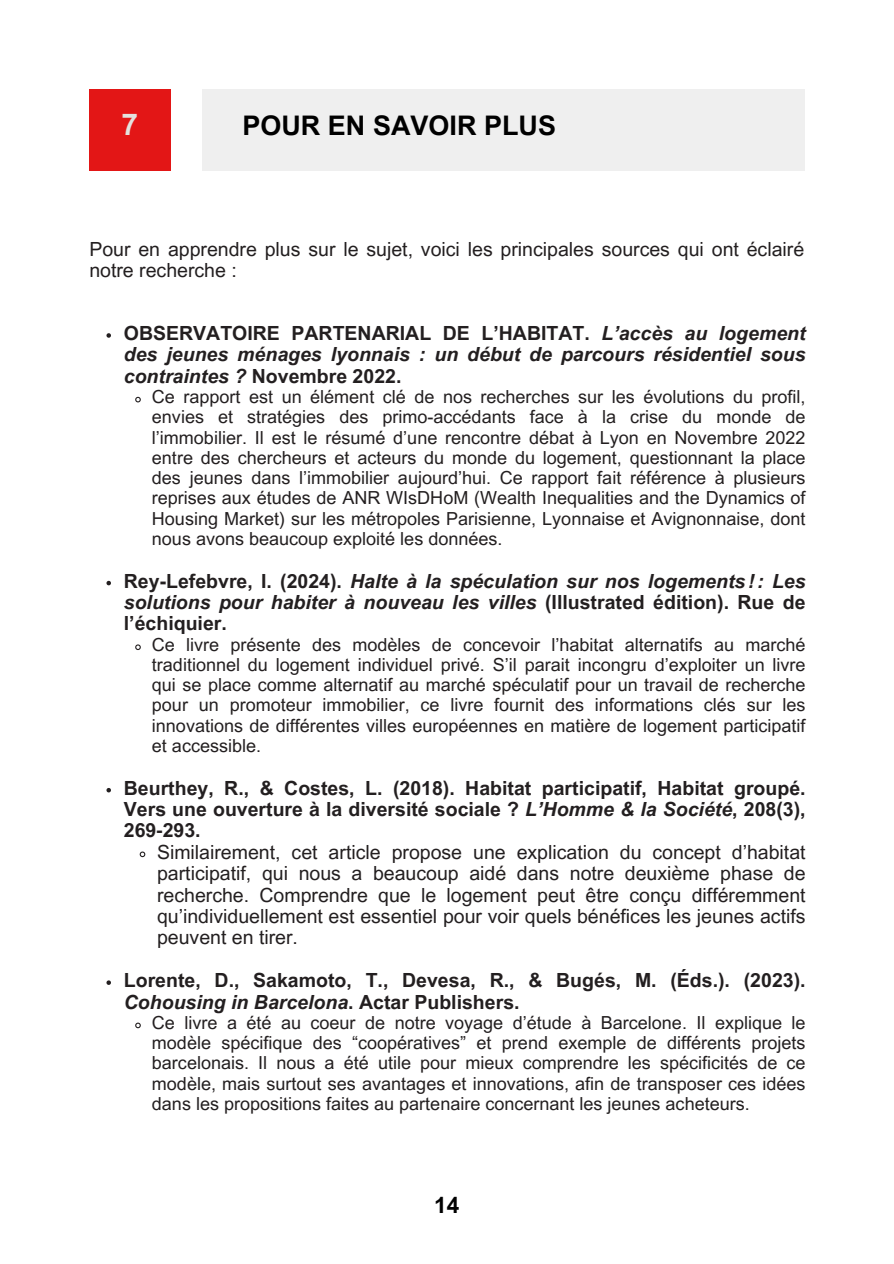
<style>
.page{position:relative;width:894px;height:1264px;background:#fff}
.page>*{position:absolute;margin:0;border:0;box-sizing:border-box;transform-origin:0 0}
.t1{font:700 30px "Arial MT Pro";color:#e4e2de}
.t2{font:700 27px "Arial MT Pro";color:#000}
.t3{font:700 22.5px "Arial MT Pro";color:#000}
.t4{font:19.5px/21.3px "Arial MT Pro";color:#231f20;text-align:justify}
.t5{font:italic 700 19.5px/21.3px "Arial MT Pro";color:#231f20;text-align:justify}
.t6{font:700 19.5px/21.3px "Arial MT Pro";color:#231f20;text-align:justify}
.t7{font:18px/20.2px "Arial MT Pro";color:#231f20;text-align:justify}
.s1{font-style:normal}
.s2{font-style:italic}
.s3{font-family:"Noto Sans"}
</style>
<div class="page">
<svg style="left:106px;top:333px;width:5px;height:5px"></svg>
<svg style="left:135px;top:396px;width:6px;height:7px"></svg>
<svg style="left:106px;top:581px;width:5px;height:4px"></svg>
<svg style="left:135px;top:644px;width:6px;height:6px"></svg>
<svg style="left:106px;top:788px;width:5px;height:4px"></svg>
<svg style="left:139px;top:851px;width:7px;height:7px"></svg>
<svg style="left:106px;top:980px;width:5px;height:4px"></svg>
<svg style="left:135px;top:1022px;width:6px;height:7px"></svg>
<div style="left:89px;top:89px;width:81px;height:81px;background:#e31616"></div>
<div style="left:202px;top:89px;width:602px;height:81px;background:#efefef"></div>
<h1 class="t1" style="left:121px;top:114px;width:18px">7</h1>
<h2 class="t2" style="left:242px;top:116px;width:315px">POUR EN SAVOIR PLUS</h2>
<p class="t4" style="left:89px;top:241px;width:716px">Pour en apprendre plus sur le sujet, voici les principales sources qui ont éclairé notre recherche :</p>
<p class="t5" style="left:124px;top:325px;width:683px"><span class="s1">OBSERVATOIRE PARTENARIAL DE L’HABITAT.</span> L’accès au logement des jeunes ménages lyonnais : un début de parcours résidentiel sous contraintes ? <span class="s1">Novembre 2022.</span></p>
<p class="t7" style="left:152px;top:389px;width:655px">Ce rapport est un élément clé de nos recherches sur les évolutions du profil, envies et stratégies des primo-accédants face à la crise du monde de l’immobilier. Il est le résumé d’une rencontre débat à Lyon en Novembre 2022 entre des chercheurs et acteurs du monde du logement, questionnant la place des jeunes dans l’immobilier aujourd’hui. Ce rapport fait référence à plusieurs reprises aux études de ANR WIsDHoM (Wealth Inequalities and the Dynamics of Housing Market) sur les métropoles Parisienne, Lyonnaise et Avignonnaise, dont nous avons beaucoup exploité les données.</p>
<p class="t5" style="left:124px;top:572px;width:683px"><span class="s1">Rey-Lefebvre, I. (2024).</span> Halte à la spéculation sur nos logements!: Les solutions pour habiter à nouveau les villes <span class="s1">(Illustrated édition). Rue de l’échiquier.</span></p>
<p class="t7" style="left:152px;top:636px;width:655px">Ce livre présente des modèles de concevoir l’habitat alternatifs au marché traditionnel du logement individuel privé. S’il parait incongru d’exploiter un livre qui se place comme alternatif au marché spéculatif pour un travail de recherche pour un promoteur immobilier, ce livre fournit des informations clés sur les innovations de différentes villes européennes en matière de logement participatif et accessible.</p>
<p class="t6" style="left:124px;top:779px;width:683px">Beurthey, R., &amp; Costes, L. (2018). Habitat participatif, Habitat groupé.<br>Vers une ouverture à la diversité sociale ? <span class="s2">L’Homme &amp; la Société</span>, 208(3), 269<span class="s3">‑</span>293.</p>
<p class="t4" style="left:157px;top:843px;width:650px">Similairement, cet article propose une explication du concept d’habitat participatif, qui nous a beaucoup aidé dans notre deuxième phase de recherche. Comprendre que le logement peut être conçu différemment qu’individuellement est essentiel pour voir quels bénéfices les jeunes actifs peuvent en tirer.</p>
<p class="t6" style="left:124px;top:972px;width:683px">Lorente, D., Sakamoto, T., Devesa, R., &amp; Bugés, M. (Éds.). (2023).<br><span class="s2">Cohousing in Barcelona</span>. Actar Publishers.</p>
<p class="t7" style="left:152px;top:1014px;width:655px">Ce livre a été au coeur de notre voyage d’étude à Barcelone. Il explique le modèle spécifique des “coopératives” et prend exemple de différents projets barcelonais. Il nous a été utile pour mieux comprendre les spécificités de ce modèle, mais surtout ses avantages et innovations, afin de transposer ces idées dans les propositions faites au partenaire concernant les jeunes acheteurs.</p>
<p class="t3" style="left:434px;top:1196px;width:27px">14</p>
</div>
